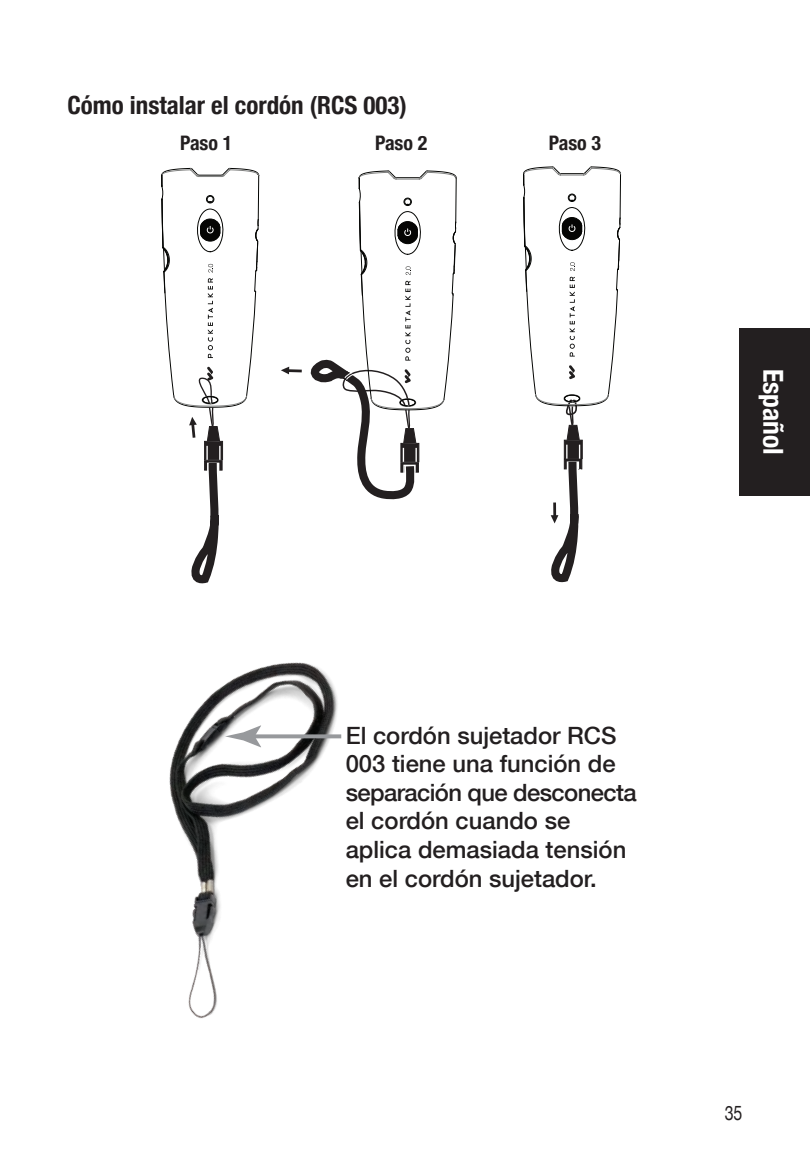
<style>
.page{position:relative;width:810px;height:1170px;background:#fff}
.page>*{position:absolute;margin:0;border:0;box-sizing:border-box;transform-origin:0 0}
.t1{font:700 condensed 27.5px "Helvetica Neue";color:#fff}
.bold_head2{font:700 condensed 25px "Helvetica Neue";color:#231f20}
.t2{font:500 23.75px/28.5px "Helvetica Neue";color:#231f20}
.bold_head2-2{font:700 condensed 20px "Helvetica Neue";color:#231f20}
.t3{font:20px "Helvetica Neue";color:#231f20;scale:.8 1}
.t4{font:italic 18.75px "Helvetica Neue";color:#231f20}
</style>
<div class="page">
<div style="left:739px;top:328px;width:71px;height:168px;background:#231f20"></div>
<hr style="left:288px;top:369px;width:14px;height:3px;background:#231f20">
<svg style="left:281px;top:367px;width:8px;height:7px"></svg>
<svg style="left:161px;top:168px;width:98px;height:416px"></svg>
<svg style="left:310px;top:171px;width:147px;height:329px"></svg>
<svg style="left:523px;top:167px;width:98px;height:416px"></svg>
<img style="left:169px;top:662px;width:173px;height:357px">
<svg style="left:261px;top:734px;width:80px;height:4px"></svg>
<svg style="left:225px;top:725px;width:36px;height:22px"></svg>
<p class="bold_head2" style="left:68px;top:84px;width:341px">Cómo instalar el cordón (RCS 003)</p>
<p class="bold_head2-2" style="left:180px;top:126px;width:54px">Paso 1</p>
<p class="t2" style="left:172px;top:93px;width:136px">PockeTalker</p>
<p class="t4" style="left:186px;top:125px;width:57px">Step 1</p>
<p class="bold_head2-2" style="left:375px;top:126px;width:54px">Paso 2</p>
<p class="t4" style="left:382px;top:125px;width:57px">Step 2</p>
<p class="t4" style="left:547px;top:125px;width:57px">Step 3</p>
<p class="bold_head2-2" style="left:549px;top:126px;width:54px">Paso 3</p>
<p class="t1" style="left:796px;top:369px;width:87px;rotate:90deg">Español</p>
<p class="t2" style="left:346px;top:720px;width:293px">El cordón sujetador RCS<br>003 tiene una función de separación que desconecta el cordón cuando se aplica demasiada tensión en el cordón sujetador.</p>
<p class="t3" style="left:725px;top:1099px;width:24px">35</p>
</div>
